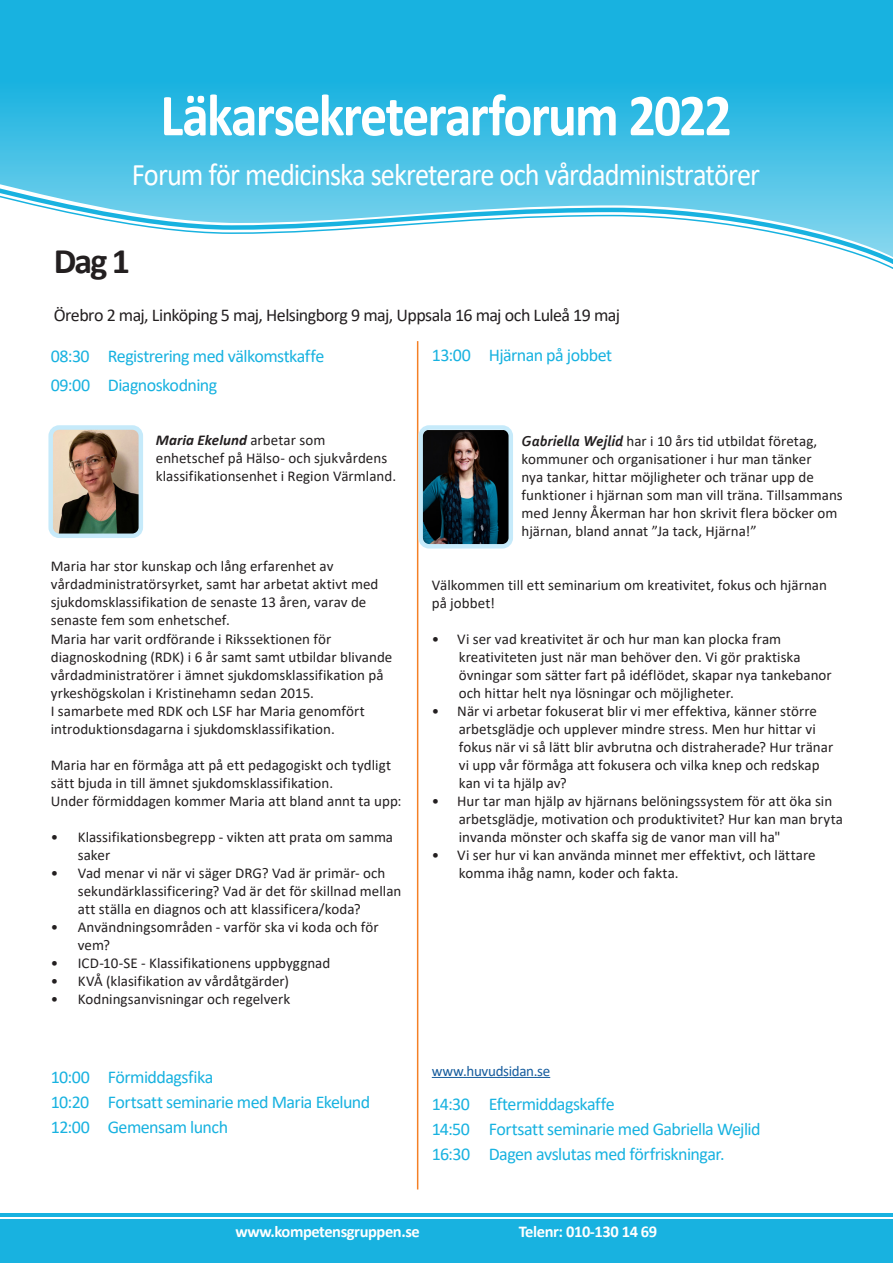
<style>
.page{position:relative;width:893px;height:1263px;background:#fff}
.page>*{position:absolute;margin:0;border:0;box-sizing:border-box;transform-origin:0 0}
.t1{font:700 60px "Calibri";letter-spacing:-.035em;color:#fff;scale:.9 1}
.t2{font:700 36px "Calibri";color:#231f20}
.t3{font:31.5px "Calibri";letter-spacing:-.035em;color:#fff;scale:.9 1}
.Rubbe{font:18px "Calibri";letter-spacing:-.03em;color:#18b2e0}
.Rubbe-2{font:18px "Calibri";letter-spacing:-.03em;color:#231f20}
.Bröd{font:18px "Calibri";letter-spacing:-.03em;color:#18b2e0}
.t4{font:700 16.5px "Calibri";letter-spacing:-.025em;color:#fff}
.Bröd-2{font:15px/18px "Calibri";color:#231f20}
.Bröd-3{font:15px "Calibri";letter-spacing:-.02em;color:#175d9e}
.s1{font-weight:700;font-style:italic}
.s2{font-family:"Corbel";font-weight:700;font-style:italic}
</style>
<div class="page">
<svg style="left:0;top:0;width:893px;height:178px;fill:#1db3e0"></svg>
<div style="left:0;top:178px;width:887px;height:10px;background:#5ac8e8"></div>
<svg style="left:0;top:188px;width:887px;height:79px"></svg>
<div style="left:0;top:1220px;width:893px;height:43px;background:#18b2e0"></div>
<hr style="left:0;top:1213px;width:893px;height:3px;background:#18b2e0">
<hr style="left:417px;top:341px;width:1px;height:848px;background:#f48026">
<img style="left:53px;top:430px;width:85px;height:103px">
<div style="left:48px;top:425px;width:95px;height:113px;border:4px solid #c6eafa;border-radius:9px"></div>
<hr style="left:432px;top:1077px;width:118px;height:1px;background:#175d9e">
<svg style="left:887px;top:177px;width:6px;height:92px"></svg>
<img style="left:423px;top:430px;width:85px;height:113px">
<div style="left:418px;top:425px;width:95px;height:123px;border:4px solid #c6eafa;border-radius:9px"></div>
<p class="t1" style="left:160px;top:73px;width:636px">Läkarsekreterarforum 2022</p>
<p class="t3" style="left:132px;top:152px;width:699px">Forum för medicinska sekreterare och vårdadministratörer</p>
<p class="t2" style="left:54px;top:236px;width:78px">Dag 1</p>
<p class="Rubbe-2" style="left:54px;top:302px;width:568px">Örebro 2 maj, Linköping 5 maj, Helsingborg 9 maj, Uppsala 16 maj och Luleå 19 maj</p>
<p class="Rubbe" style="left:51px;top:344px;width:275px">08:30 Registrering med välkomstkaffe</p>
<p class="Rubbe" style="left:51px;top:373px;width:168px">09:00 Diagnoskodning</p>
<p class="Rubbe" style="left:432px;top:342px;width:182px">13:00 Hjärnan på jobbet</p>
<p class="Bröd-2" style="left:156px;top:431px;width:242px"><span class="s1">Maria Ekelund</span> arbetar som enhetschef på Hälso- och sjukvårdens klassifikationsenhet i Region Värmland.</p>
<p class="Bröd-2" style="left:522px;top:431px;width:323px"><span class="s2">Gabriella Wejlid</span> har i 10 års tid utbildat företag, kommuner och organisationer i hur man tänker<br>nya tankar, hittar möjligheter och tränar upp de funktioner i hjärnan som man vill träna. Tillsammans med Jenny Åkerman har hon skrivit flera böcker om hjärnan, bland annat ”Ja tack, Hjärna!”</p>
<p class="Bröd-2" style="left:51px;top:557px;width:329px">Maria har stor kunskap och lång erfarenhet av vårdadministratörsyrket, samt har arbetat aktivt med sjukdomsklassifikation de senaste 13 åren, varav de senaste fem som enhetschef.</p>
<p class="Bröd-2" style="left:51px;top:629px;width:343px">Maria har varit ordförande i Rikssektionen för diagnoskodning (RDK) i 6 år samt samt utbildar blivande vårdadministratörer i ämnet sjukdomsklassifikation på yrkeshögskolan i Kristinehamn sedan 2015.</p>
<p class="Bröd-2" style="left:51px;top:701px;width:316px">I samarbete med RDK och LSF har Maria genomfört introduktionsdagarna i sjukdomsklassifikation.</p>
<p class="Bröd-2" style="left:51px;top:755px;width:342px">Maria har en förmåga att på ett pedagogiskt och tydligt sätt bjuda in till ämnet sjukdomsklassifikation.</p>
<p class="Bröd-2" style="left:51px;top:791px;width:352px">Under förmiddagen kommer Maria att bland annt ta upp:</p>
<p class="Bröd-2" style="left:78px;top:827px;width:317px;text-indent:-27px">• Klassifikationsbegrepp - vikten att prata om samma saker</p>
<p class="Bröd-2" style="left:78px;top:863px;width:325px;text-indent:-27px">• Vad menar vi när vi säger DRG? Vad är primär- och sekundärklassificering? Vad är det för skillnad mellan att ställa en diagnos och att klassificera/koda?</p>
<p class="Bröd-2" style="left:78px;top:917px;width:302px;text-indent:-27px">• Användningsområden - varför ska vi koda och för vem?</p>
<p class="Bröd-2" style="left:51px;top:953px;width:281px">• ICD-10-SE - Klassifikationens uppbyggnad</p>
<p class="Bröd-2" style="left:51px;top:971px;width:240px">• KVÅ (klasifikation av vårdåtgärder)</p>
<p class="Bröd-2" style="left:51px;top:989px;width:241px">• Kodningsanvisningar och regelverk</p>
<p class="Bröd-2" style="left:432px;top:575px;width:397px">Välkommen till ett seminarium om kreativitet, fokus och hjärnan på jobbet!</p>
<p class="Bröd-2" style="left:459px;top:629px;width:374px;text-indent:-27px">• Vi ser vad kreativitet är och hur man kan plocka fram kreativiteten just när man behöver den. Vi gör praktiska övningar som sätter fart på idéflödet, skapar nya tankebanor och hittar helt nya lösningar och möjligheter.</p>
<p class="Bröd-2" style="left:459px;top:701px;width:376px;text-indent:-27px">• När vi arbetar fokuserat blir vi mer effektiva, känner större arbetsglädje och upplever mindre stress. Men hur hittar vi fokus när vi så lätt blir avbrutna och distraherade? Hur tränar vi upp vår förmåga att fokusera och vilka knep och redskap kan vi ta hjälp av?</p>
<p class="Bröd-2" style="left:459px;top:791px;width:386px;text-indent:-27px">• Hur tar man hjälp av hjärnans belöningssystem för att öka sin arbetsglädje, motivation och produktivitet? Hur kan man bryta invanda mönster och skaffa sig de vanor man vill ha"</p>
<p class="Bröd-2" style="left:459px;top:845px;width:358px;text-indent:-27px">• Vi ser hur vi kan använda minnet mer effektivt, och lättare komma ihåg namn, koder och fakta.</p>
<p class="Bröd" style="left:51px;top:1064px;width:164px">10:00 Förmiddagsfika</p>
<p class="Rubbe" style="left:51px;top:1089px;width:321px">10:20 Fortsatt seminarie med Maria Ekelund</p>
<p class="Rubbe" style="left:51px;top:1114px;width:179px">12:00 Gemensam lunch</p>
<p class="Bröd-3" style="left:432px;top:1060px;width:120px">www.huvudsidan.se</p>
<p class="Bröd" style="left:432px;top:1092px;width:184px">14:30 Eftermiddagskaffe</p>
<p class="Rubbe" style="left:432px;top:1117px;width:330px">14:50 Fortsatt seminarie med Gabriella Wejlid</p>
<p class="Rubbe" style="left:432px;top:1142px;width:294px">16:30 Dagen avslutas med förfriskningar.</p>
<p class="t4" style="left:236px;top:1220px;width:186px">www.kompetensgruppen.se</p>
<p class="t4" style="left:519px;top:1220px;width:140px">Telenr: 010-130 14 69</p>
</div>
